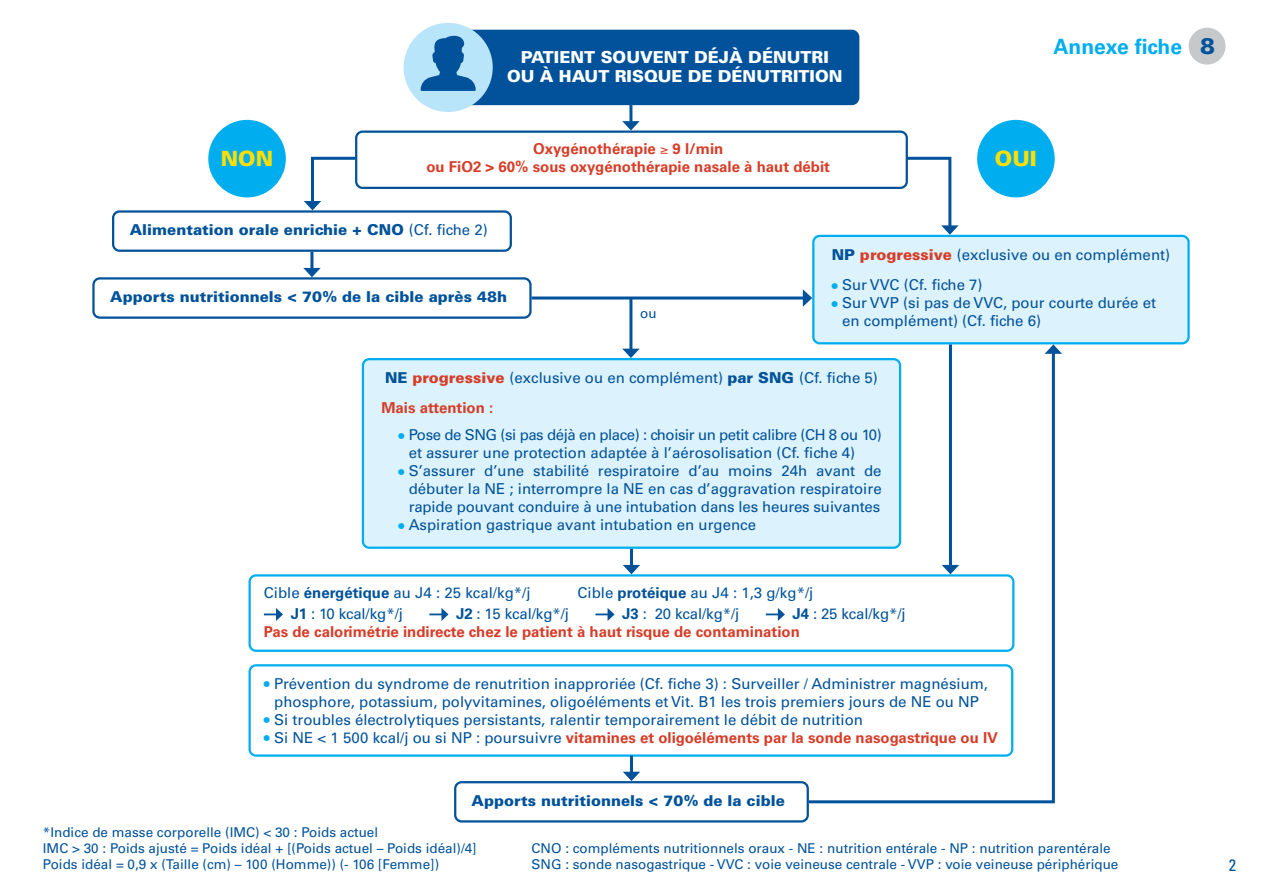
<style>
.page{position:relative;width:1263px;height:893px;background:#fff}
.page>*{position:absolute;margin:0;border:0;box-sizing:border-box;transform-origin:0 0}
.t1{font:700 21px "Univers";color:#00aeef}
.t2{font:900 21px "Univers";color:#ffdf01}
.t3{font:900 16.5px/19.8px "Univers";color:#fff;text-align:center}
.t4{font:condensed 16.5px "Univers";color:#01529a}
.t5{font:15px/18px "Univers";color:#01529a}
.t6{font:700 15px/18px "Univers";color:#d73d28}
.t7{font:900 15px "Univers";color:#01529a}
.t8{font:13.5px/16.2px "Univers";color:#01529a}
.s1{font-weight:900;font-size:22.5px;color:#01529a}
.s2{font-weight:400}
.s3{font-weight:900}
.s4{font-weight:900;color:#d73d28}
.s5{font-size:16.5px;color:#00aeef}
.s6{font-weight:700;color:#d73d28}
.s7{font-weight:700}
.s8{color:#01529a}
.s9{font-weight:400;color:#01529a}
.s10{font-weight:400;font-size:16.5px;color:#00aeef}
</style>
<div class="page">
<div style="left:461px;top:31px;width:397px;height:73px;background:#01529a;border-radius:6px"></div>
<div style="left:460px;top:30px;width:399px;height:75px;border:2px solid #01529a;border-radius:6px"></div>
<div style="left:404px;top:23px;width:89px;height:89px;background:#b9e5fa;border-radius:50%"></div>
<svg style="left:421px;top:36px;width:55px;height:55px"></svg>
<hr style="left:629px;top:105px;width:3px;height:19px;background:#01529a">
<svg style="left:622px;top:121px;width:18px;height:10px"></svg>
<hr style="left:629px;top:298px;width:3px;height:53px;background:#01529a">
<svg style="left:622px;top:349px;width:18px;height:9px"></svg>
<div style="left:977px;top:120px;width:78px;height:77px;background:#00aeef;border-radius:50%"></div>
<div style="left:208px;top:120px;width:78px;height:77px;background:#00aeef;border-radius:50%"></div>
<div style="left:248px;top:574px;width:766px;height:78px;border:2px solid #00aeef;border-radius:6px"></div>
<svg style="left:264px;top:608px;width:19px;height:13px"></svg>
<svg style="left:429px;top:608px;width:19px;height:13px"></svg>
<svg style="left:595px;top:608px;width:20px;height:13px"></svg>
<svg style="left:766px;top:608px;width:19px;height:13px"></svg>
<div style="left:248px;top:664px;width:765px;height:93px;border:2px solid #00aeef;border-radius:6px"></div>
<svg style="left:904px;top:156px;width:55px;height:79px"></svg>
<svg style="left:304px;top:156px;width:51px;height:54px"></svg>
<div style="left:355px;top:131px;width:553px;height:58px;border:2px solid #01529a;border-radius:6px"></div>
<div style="left:454px;top:781px;width:355px;height:41px;border:2px solid #01529a;border-radius:6px"></div>
<div style="left:92px;top:277px;width:440px;height:42px;border:2px solid #01529a;border-radius:6px"></div>
<div style="left:813px;top:236px;width:375px;height:107px;background:#dcf2fc;border-radius:6px"></div>
<div style="left:812px;top:235px;width:378px;height:109px;border:2px solid #00aeef;border-radius:6px"></div>
<div style="left:363px;top:359px;width:537px;height:189px;background:#dcf2fc;border-radius:6px"></div>
<div style="left:362px;top:358px;width:539px;height:191px;border:2px solid #00aeef;border-radius:6px"></div>
<hr style="left:630px;top:756px;width:3px;height:18px;background:#01529a">
<svg style="left:623px;top:772px;width:17px;height:9px"></svg>
<hr style="left:630px;top:549px;width:3px;height:19px;background:#01529a">
<svg style="left:623px;top:565px;width:17px;height:9px"></svg>
<hr style="left:310px;top:252px;width:3px;height:19px;background:#01529a">
<svg style="left:303px;top:268px;width:18px;height:9px"></svg>
<hr style="left:949px;top:344px;width:3px;height:224px;background:#01529a">
<hr style="left:532px;top:296px;width:273px;height:3px;background:#01529a">
<svg style="left:803px;top:289px;width:9px;height:18px"></svg>
<div style="left:112px;top:210px;width:400px;height:42px;border:2px solid #01529a;border-radius:6px"></div>
<svg style="left:806px;top:353px;width:249px;height:452px"></svg>
<svg style="left:1045px;top:344px;width:17px;height:10px"></svg>
<div style="left:1188px;top:28px;width:37px;height:37px;background:#c7c8ca;border-radius:50%"></div>
<p class="t3" style="left:507px;top:47px;width:337px">PATIENT SOUVENT DÉJÀ DÉNUTRI<br>OU À HAUT RISQUE DE DÉNUTRITION</p>
<h1 class="t1" style="left:1053px;top:34px;width:163px">Annexe fiche <span class="s1">8</span></h1>
<p class="t6" style="left:426px;top:140px;width:405px;text-align:center">Oxygénothérapie ≥ 9 l/min<br>ou FiO2 &gt; 60% sous oxygénothérapie nasale à haut débit</p>
<h1 class="t2" style="left:221px;top:145px;width:54px">NON</h1>
<h1 class="t2" style="left:995px;top:145px;width:43px">OUI</h1>
<p class="t7" style="left:130px;top:220px;width:359px">Alimentation orale enrichie + CNO <span class="s2">(Cf. fiche 2)</span></p>
<p class="t7" style="left:110px;top:287px;width:398px">Apports nutritionnels &lt; 70% de la cible après 48h</p>
<p class="t8" style="left:640px;top:305px;width:18px">ou</p>
<p class="t5" style="left:832px;top:246px;width:340px"><span class="s3">NP</span> <span class="s4">progressive</span> (exclusive ou en complément)</p>
<p class="t5" style="left:832px;top:276px;width:152px"><span class="s5">•</span> Sur VVC (Cf. fiche 7)</p>
<p class="t5" style="left:842px;top:294px;width:315px;text-indent:-10px"><span class="s5">•</span> Sur VVP (si pas de VVC, pour courte durée et en complément) (Cf. fiche 6)</p>
<p class="t5" style="left:381px;top:363px;width:498px;line-height:30px"><span class="s3">NE</span> <span class="s4">progressive</span> (exclusive ou en complément) <span class="s3">par SNG</span> (Cf. fiche 5)<br><span class="s6">Mais attention :</span></p>
<p class="t5" style="left:409px;top:426px;width:474px;text-indent:-10px"><span class="s5">•</span> Pose de SNG (si pas déjà en place) : choisir un petit calibre (CH 8 ou 10) et assurer une protection adaptée à l’aérosolisation (Cf. fiche 4)</p>
<p class="t5" style="left:409px;top:462px;width:474px;text-align:justify;text-indent:-10px"><span class="s5">•</span> S’assurer d’une stabilité respiratoire d’au moins 24h avant de débuter la NE ; interrompre la NE en cas d’aggravation respiratoire rapide pouvant conduire à une intubation dans les heures suivantes</p>
<p class="t5" style="left:398px;top:516px;width:359px"><span class="s5">•</span> Aspiration gastrique avant intubation en urgence</p>
<p class="t5" style="left:264px;top:584px;width:268px">Cible <span class="s7">énergétique</span> au J4 : 25 kcal/kg*/j</p>
<p class="t5" style="left:578px;top:584px;width:237px">Cible <span class="s7">protéique</span> au J4 : 1,3 g/kg*/j</p>
<p class="t5" style="left:291px;top:605px;width:114px"><span class="s7">J1</span> : 10 kcal/kg*/j</p>
<p class="t5" style="left:456px;top:605px;width:114px"><span class="s7">J2</span> : 15 kcal/kg*/j</p>
<p class="t5" style="left:622px;top:605px;width:118px"><span class="s7">J3</span> : 20 kcal/kg*/j</p>
<p class="t6" style="left:264px;top:605px;width:643px;text-indent:529px"><span class="s8">J4</span> <span class="s9">: 25 kcal/kg*/j<br></span>Pas de calorimétrie indirecte chez le patient à haut risque de contamination</p>
<p class="t5" style="left:264px;top:675px;width:726px;text-align:center"><span class="s5">•</span> Prévention du syndrome de renutrition inapproriée (Cf. fiche 3) : Surveiller / Administrer magnésium, phosphore, potassium, polyvitamines, oligoéléments et Vit. B1 les trois premiers jours de NE ou NP</p>
<p class="t5" style="left:264px;top:711px;width:601px"><span class="s5">•</span> Si troubles électrolytiques persistants, ralentir temporairement le débit de nutrition</p>
<p class="t6" style="left:264px;top:729px;width:736px"><span class="s10">•</span> <span class="s9">Si NE &lt; 1 500 kcal/j ou si NP : poursuivre</span> vitamines et oligoéléments par la sonde nasogastrique ou IV</p>
<p class="t7" style="left:472px;top:791px;width:315px">Apports nutritionnels &lt; 70% de la cible</p>
<p class="t8" style="left:43px;top:824px;width:435px">*Indice de masse corporelle (IMC) &lt; 30 : Poids actuel<br>IMC &gt; 30 : Poids ajusté = Poids idéal + [(Poids actuel – Poids idéal)/4]<br>Poids idéal = 0,9 x (Taille (cm) – 100 (Homme)) (- 106 [Femme])</p>
<p class="t8" style="left:532px;top:840px;width:588px">CNO : compléments nutritionnels oraux - NE : nutrition entérale - NP : nutrition parentérale<br>SNG : sonde nasogastrique - VVC : voie veineuse centrale - VVP : voie veineuse périphérique</p>
<p class="t4" style="left:1229px;top:855px;width:9px">2</p>
</div>
